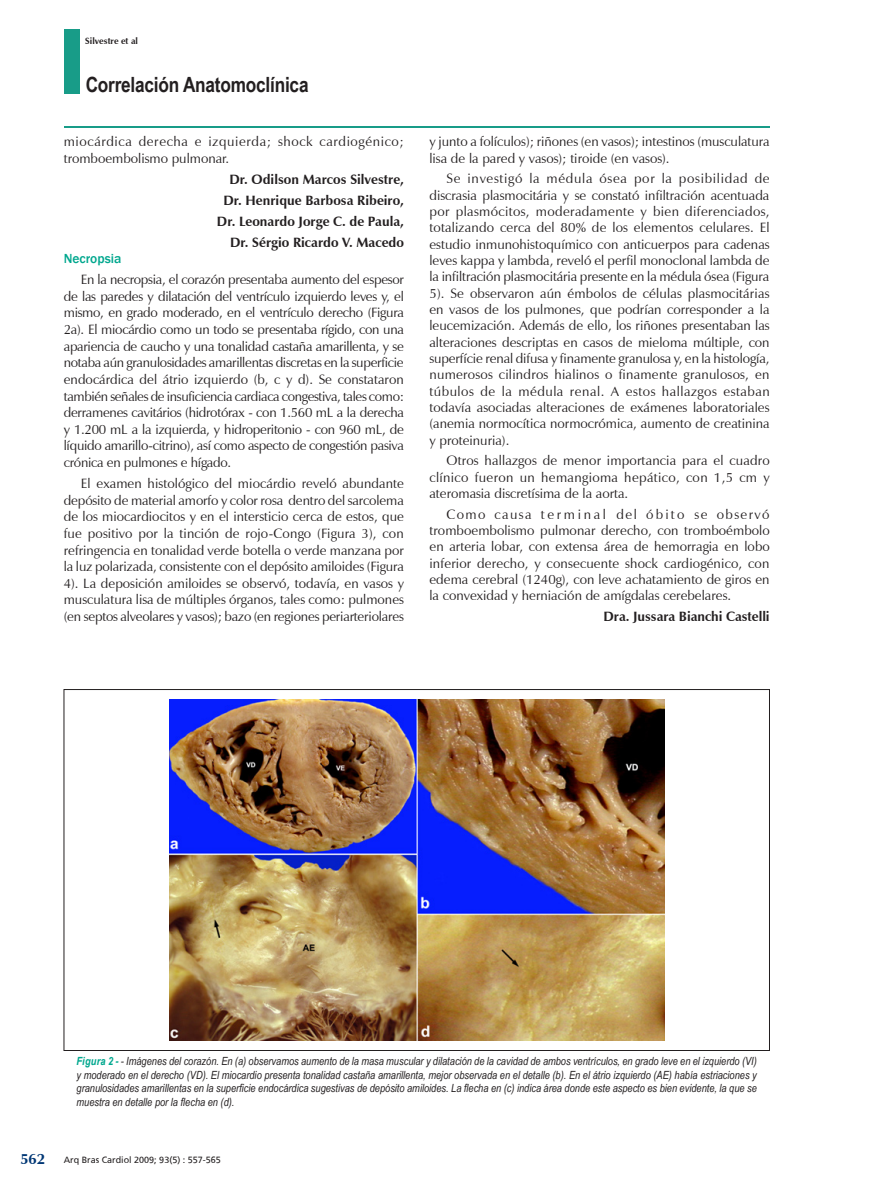
<style>
.page{position:relative;width:893px;height:1191px;background:#fff}
.page>*{position:absolute;margin:0;border:0;box-sizing:border-box;transform-origin:0 0}
.t1{font:700 21px "Arial Narrow";letter-spacing:-.01em;color:#231f20}
.t2{font:700 15px "Zapf Humanist 601 BT";color:#013775}
.Texto{font:13.5px/16.4px "Zapf Humanist 601 BT";color:#231f20;text-align:justify}
.Texto-2{font:700 13.5px "Zapf Humanist 601 BT";color:#231f20}
.Texto-3{font:13.5px/16.6px "Zapf Humanist 601 BT";letter-spacing:.045em;color:#231f20}
.Subtítulo{font:500 13.5px "Franklin Gothic";color:#00a78e}
._04_FIGURA_ref{font:italic 11.25px/13.5px "Arial Narrow";color:#231f20;text-align:justify}
.t3{font:9px "Frutiger";color:#231f20}
.t4{font:700 9px "Zapf Humanist 601 BT";color:#231f20}
.s1{font-weight:700;color:#00a78e}
</style>
<div class="page">
<hr style="left:64px;top:126px;width:706px;height:2px;background:#189c88">
<div style="left:64px;top:29px;width:16px;height:65px;background:#189c88"></div>
<img style="left:169px;top:700px;width:495px;height:340px">
<p class="t4" style="left:85px;top:36px;width:54px">Silvestre et al</p>
<h1 class="t1" style="left:86px;top:68px;width:224px">Correlación Anatomoclínica</h1>
<p class="Texto-3" style="left:64px;top:133px;width:342px">miocárdica derecha e izquierda; shock cardiogénico; tromboembolismo pulmonar.</p>
<p class="Texto-2" style="left:229px;top:171px;width:176px">Dr. Odilson Marcos Silvestre,</p>
<p class="Texto-2" style="left:223px;top:192px;width:182px">Dr. Henrique Barbosa Ribeiro,</p>
<p class="Texto-2" style="left:217px;top:213px;width:189px">Dr. Leonardo Jorge C. de Paula,</p>
<p class="Texto-2" style="left:230px;top:234px;width:175px">Dr. Sérgio Ricardo V. Macedo</p>
<p class="Subtítulo" style="left:64px;top:250px;width:59px">Necropsia</p>
<p class="Texto" style="left:64px;top:271px;width:342px;text-indent:17px">En la necropsia, el corazón presentaba aumento del espesor de las paredes y dilatación del ventrículo izquierdo leves y, el mismo, en grado moderado, en el ventrículo derecho (Figura 2a). El miocárdio como un todo se presentaba rígido, con una apariencia de caucho y una tonalidad castaña amarillenta, y se notaba aún granulosidades amarillentas discretas en la superficie endocárdica del átrio izquierdo (b, c y d). Se constataron también señales de insuficiencia cardiaca congestiva, tales como: derramenes cavitários (hidrotórax - con 1.560 mL a la derecha y 1.200 mL a la izquierda, y hidroperitonio - con 960 mL, de líquido amarillo-citrino), así como aspecto de congestión pasiva crónica en pulmones e hígado.</p>
<p class="Texto" style="left:64px;top:475px;width:342px;text-indent:17px">El examen histológico del miocárdio reveló abundante depósito de material amorfo y color rosa dentro del sarcolema de los miocardiocitos y en el intersticio cerca de estos, que fue positivo por la tinción de rojo-Congo (Figura 3), con refringencia en tonalidad verde botella o verde manzana por la luz polarizada, consistente con el depósito amiloides (Figura 4). La deposición amiloides se observó, todavía, en vasos y musculatura lisa de múltiples órganos, tales como: pulmones (en septos alveolares y vasos); bazo (en regiones periarteriolares</p>
<p class="Texto" style="left:429px;top:133px;width:342px">y junto a folículos); riñones (en vasos); intestinos (musculatura lisa de la pared y vasos); tiroide (en vasos).</p>
<p class="Texto" style="left:429px;top:170px;width:342px;text-indent:17px">Se investigó la médula ósea por la posibilidad de discrasia plasmocitária y se constató infiltración acentuada por plasmócitos, moderadamente y bien diferenciados, totalizando cerca del 80% de los elementos celulares. El estudio inmunohistoquímico con anticuerpos para cadenas leves kappa y lambda, reveló el perfil monoclonal lambda de la infiltración plasmocitária presente en la médula ósea (Figura 5). Se observaron aún émbolos de células plasmocitárias en vasos de los pulmones, que podrían corresponder a la leucemización. Además de ello, los riñones presentaban las alteraciones descriptas en casos de mieloma múltiple, con superfície renal difusa y finamente granulosa y, en la histología, numerosos cilindros hialinos o finamente granulosos, en túbulos de la médula renal. A estos hallazgos estaban todavía asociadas alteraciones de exámenes laboratoriales (anemia normocítica normocrómica, aumento de creatinina y proteinuria).</p>
<p class="Texto" style="left:429px;top:452px;width:342px;text-indent:17px">Otros hallazgos de menor importancia para el cuadro clínico fueron un hemangioma hepático, con 1,5 cm y ateromasia discretísima de la aorta.</p>
<p class="Texto" style="left:429px;top:506px;width:342px;text-indent:17px">Como causa terminal del óbito se observó tromboembolismo pulmonar derecho, con tromboémbolo en arteria lobar, con extensa área de hemorragia en lobo inferior derecho, y consecuente shock cardiogénico, con edema cerebral (1240g), con leve achatamiento de giros en la convexidad y herniación de amígdalas cerebelares.</p>
<p class="Texto-2" style="left:604px;top:608px;width:168px">Dra. Jussara Bianchi Castelli</p>
<p class="t2" style="left:20px;top:1149px;width:26px">562</p>
<p class="_04_FIGURA_ref" style="left:77px;top:1054px;width:682px"><span class="s1">Figura 2 -</span> - Imágenes del corazón. En (a) observamos aumento de la masa muscular y dilatación de la cavidad de ambos ventrículos, en grado leve en el izquierdo (VI) y moderado en el derecho (VD). El miocardio presenta tonalidad castaña amarillenta, mejor observada en el detalle (b). En el átrio izquierdo (AE) había estriaciones y granulosidades amarillentas en la superficie endocárdica sugestivas de depósito amiloides. La flecha en (c) indica área donde este aspecto es bien evidente, la que se muestra en detalle por la flecha en (d).</p>
<p class="t3" style="left:64px;top:1154px;width:159px">Arq Bras Cardiol 2009; 93(5) : 557-565</p>
</div>
